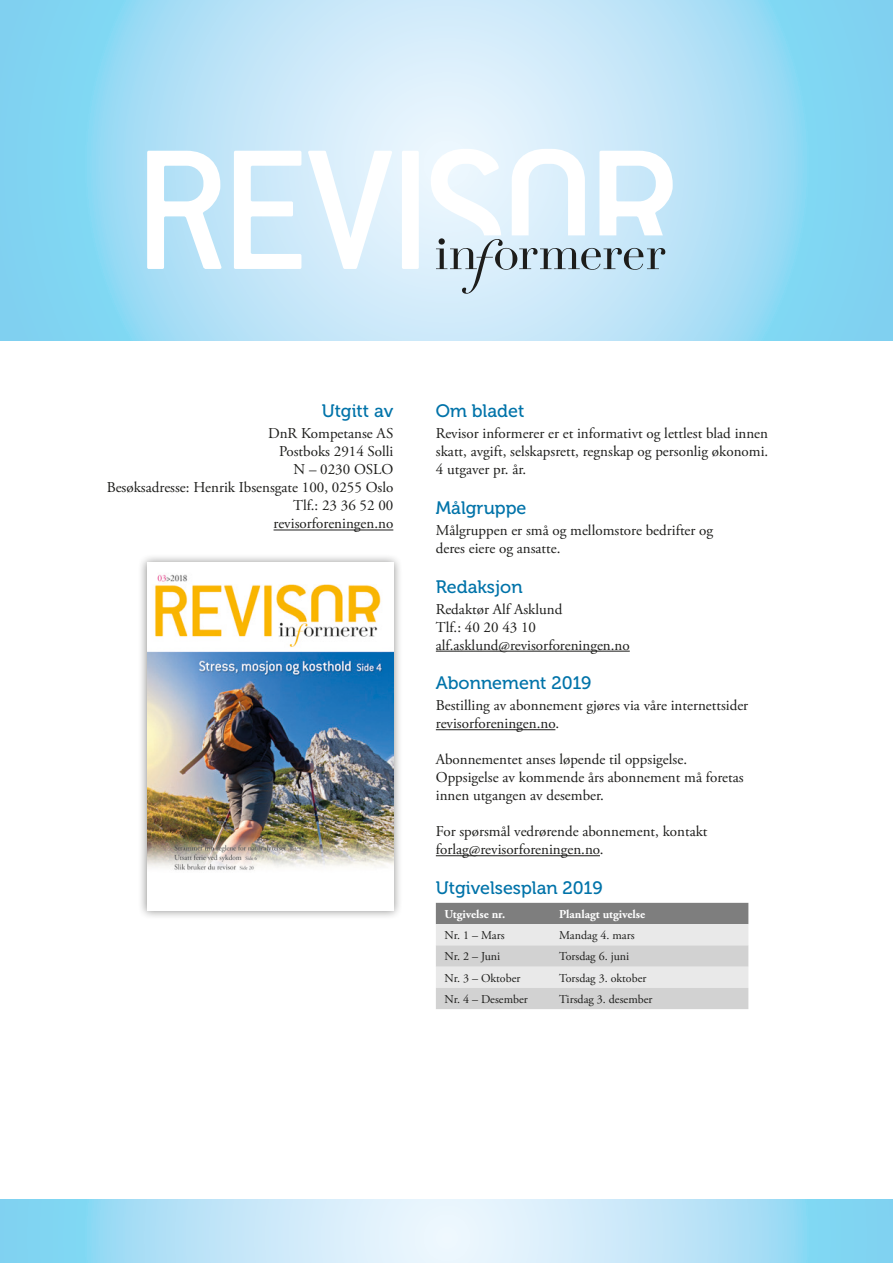
<style>
.page{position:relative;width:893px;height:1263px;background:#fff}
.page>*{position:absolute;margin:0;border:0;box-sizing:border-box;transform-origin:0 0}
.t1{font:18px "Museo 500";color:#0073a9}
.t2{font:15px/18px "Adobe Garamond Pro";color:#1d1d1b}
.t3{font:12px "Adobe Garamond Pro";color:#1d1d1b}
.t4{font:700 12px "Adobe Garamond Pro";color:#fff}
</style>
<div class="page">
<hr style="left:436px;top:651px;width:194px;height:1px;background:#1d1d1b">
<hr style="left:436px;top:729px;width:119px;height:1px;background:#1d1d1b">
<hr style="left:436px;top:855px;width:164px;height:1px;background:#1d1d1b">
<svg style="left:436px;top:903px;width:312px;height:106px;background:#cacaca"></svg>
<hr style="left:274px;top:530px;width:119px;height:1px;background:#1d1d1b">
<div style="left:138px;top:554px;width:264px;height:366px;background:#1d1d1b;opacity:.5"></div>
<img style="left:147px;top:563px;width:246px;height:347px">
<svg style="left:0;top:0;width:893px;height:340px;background:#aadff6"></svg>
<svg style="left:147px;top:149px;width:526px;height:120px"></svg>
<svg style="left:436px;top:239px;width:229px;height:55px;background:#b9d0dd"></svg>
<div style="left:439px;top:238px;width:6px;height:7px;background:#1d1d1b;border-radius:50%"></div>
<svg style="left:0;top:1199px;width:893px;height:64px;background:#b9e4f7"></svg>
<p class="t1" style="left:322px;top:401px;width:73px">Utgitt av</p>
<p class="t2" style="left:107px;top:425px;width:288px;text-align:right">DnR Kompetanse AS<br>Postboks 2914 Solli<br>N – 0230 OSLO<br>Besøksadresse: Henrik Ibsensgate 100, 0255 Oslo<br>Tlf.: 23 36 52 00<br>revisorforeningen.no</p>
<p class="t1" style="left:436px;top:401px;width:90px">Om bladet</p>
<p class="t2" style="left:436px;top:425px;width:334px;text-align:justify">Revisor informerer er et informativt og lettlest blad innen skatt, avgift, selskapsrett, regnskap og personlig økonomi.<br>4 utgaver pr. år.</p>
<p class="t1" style="left:436px;top:498px;width:92px">Målgruppe</p>
<p class="t2" style="left:436px;top:522px;width:279px">Målgruppen er små og mellomstore bedrifter og deres eiere og ansatte.</p>
<p class="t1" style="left:436px;top:577px;width:88px">Redaksjon</p>
<p class="t2" style="left:436px;top:600px;width:195px">Redaktør Alf Asklund<br>Tlf.: 40 20 43 10 alf.asklund@revisorforeningen.no</p>
<p class="t1" style="left:436px;top:673px;width:157px">Abonnement 2019</p>
<p class="t2" style="left:436px;top:697px;width:314px">Bestilling av abonnement gjøres via våre internettsider revisorforeningen.no.</p>
<p class="t2" style="left:436px;top:751px;width:309px">Abonnementet anses løpende til oppsigelse.<br>Oppsigelse av kommende års abonnement må foretas innen utgangen av desember.</p>
<p class="t2" style="left:436px;top:823px;width:273px">For spørsmål vedrørende abonnement, kontakt forlag@revisorforeningen.no.</p>
<p class="t1" style="left:436px;top:878px;width:168px">Utgivelsesplan 2019</p>
<p class="t4" style="left:444px;top:907px;width:62px">Utgivelse nr.</p>
<p class="t4" style="left:559px;top:907px;width:87px">Planlagt utgivelse</p>
<p class="t3" style="left:444px;top:928px;width:62px">Nr. 1 – Mars</p>
<p class="t3" style="left:559px;top:928px;width:77px">Mandag 4. mars</p>
<p class="t3" style="left:444px;top:949px;width:57px">Nr. 2 – Juni</p>
<p class="t3" style="left:559px;top:949px;width:72px">Torsdag 6. juni</p>
<p class="t3" style="left:444px;top:970px;width:78px">Nr. 3 – Oktober</p>
<p class="t3" style="left:559px;top:970px;width:89px">Torsdag 3. oktober</p>
<p class="t3" style="left:444px;top:992px;width:85px">Nr. 4 – Desember</p>
<p class="t3" style="left:559px;top:992px;width:95px">Tirsdag 3. desember</p>
</div>
